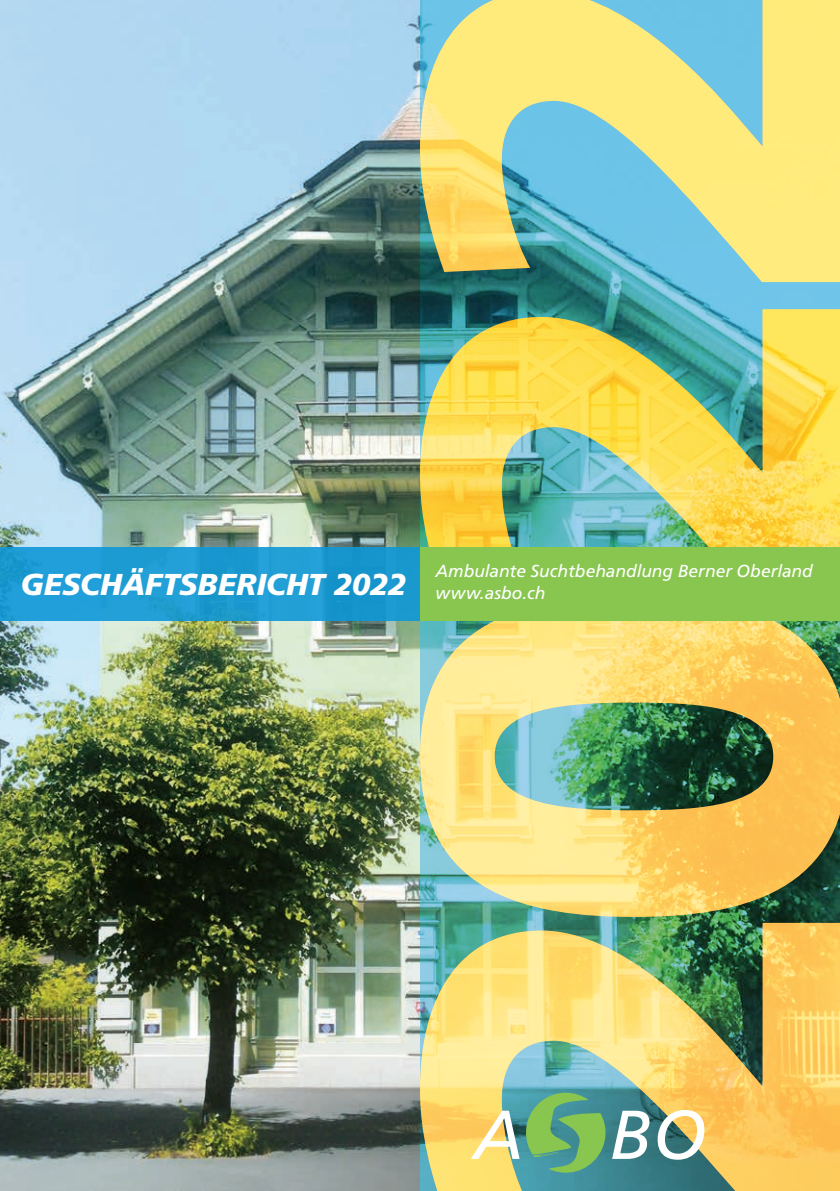
<style>
.page{position:relative;width:840px;height:1191px;background:#fff}
.page>*{position:absolute;margin:0;border:0;box-sizing:border-box;transform-origin:0 0}
.t1{font:italic 69px "Frutiger LT Std";color:#fff}
.t2{font:italic 900 30.2px "Frutiger LT Std";letter-spacing:-.005em;color:#fff}
.t3{font:italic 17.4px/22px "Frutiger LT Std";color:#fff}
</style>
<div class="page">
<img style="left:0;top:0;width:420px;height:1191px">
<svg style="left:420px;top:282px;width:419px;height:641px;background:#429097"></svg>
<svg style="left:420px;top:923px;width:419px;height:268px;background:#bfbd74"></svg>
<svg style="left:420px;top:309px;width:419px;height:238px;background:#bec86e"></svg>
<svg style="left:420px;top:0;width:419px;height:282px;background:#c2d59c"></svg>
<svg style="left:420px;top:621px;width:419px;height:296px;background:#c1bc72"></svg>
<div style="left:0;top:547px;width:420px;height:74px;background:#1f9dd4"></div>
<div style="left:420px;top:547px;width:419px;height:74px;background:#89c650"></div>
<svg style="left:525px;top:1092px;width:80px;height:80px;background:#67ad75"></svg>
<h2 class="t2" style="left:20px;top:566px;width:387px">GESCHÄFTSBERICHT 2022</h2>
<p class="t3" style="left:435px;top:560px;width:379px">Ambulante Suchtbehandlung Berner Oberland www.asbo.ch</p>
<h1 class="t1" style="left:472px;top:1094px;width:235px">A BO</h1>
</div>
